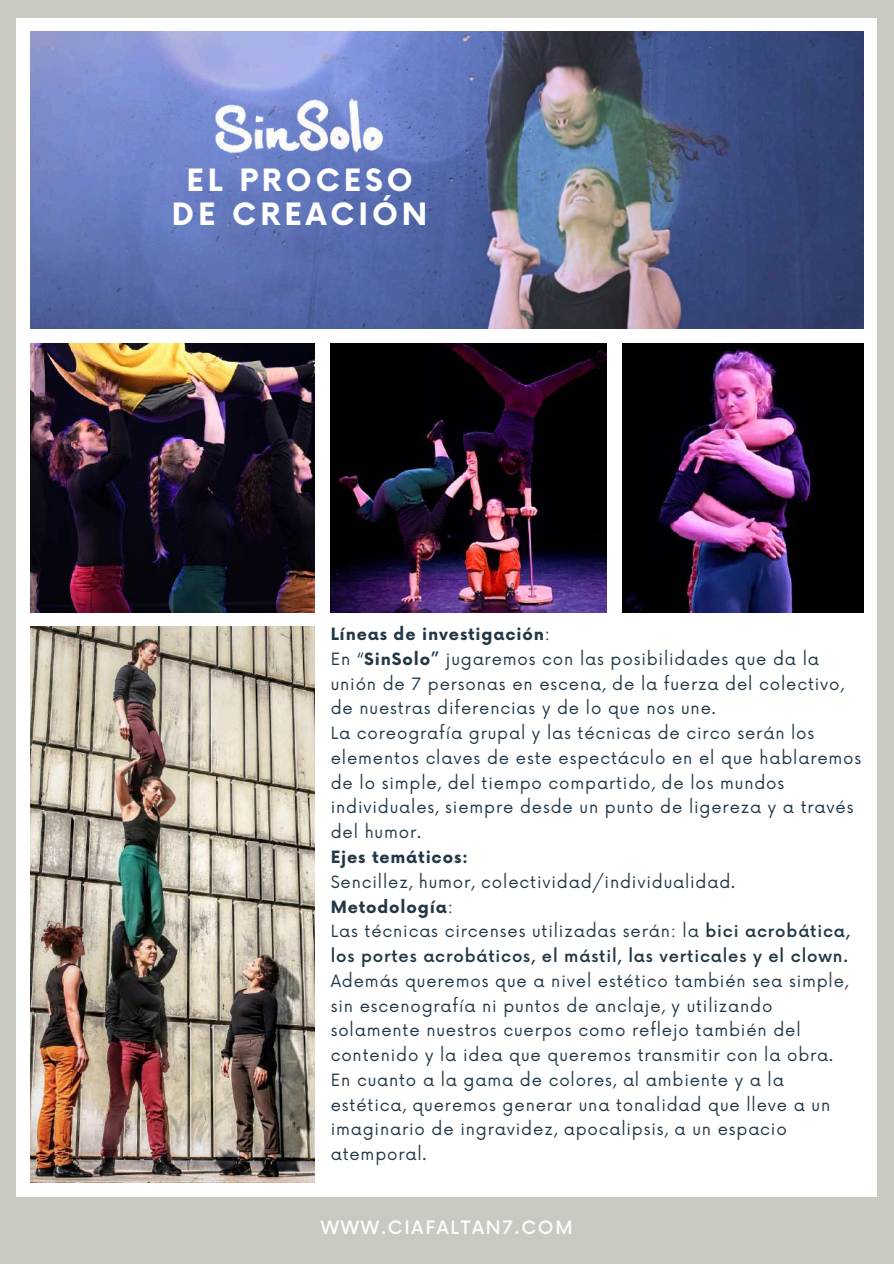
<style>
.page{position:relative;width:894px;height:1264px;background:#fff}
.page>*{position:absolute;margin:0;border:0;box-sizing:border-box;transform-origin:0 0}
.t1{font:700 30px/33.8px "Now";letter-spacing:.13em;color:#fff;text-align:center}
.t2{font:500 18px "Now";letter-spacing:.1em;color:#fcfcfc}
.t3{font:16.5px/24.8px "Now";letter-spacing:.05em;color:#223847}
.t4{font:700 16.5px "Now";letter-spacing:.05em;color:#223847}
.s1{font-weight:700}
.s2{font-weight:500}
</style>
<div class="page">
<div style="left:0;top:0;width:893px;height:1263px;background:#cbc8c2"></div>
<div style="left:17px;top:18px;width:859px;height:1227px;background:#fff"></div>
<img style="left:30px;top:31px;width:833px;height:297px">
<div style="left:0;top:1197px;width:893px;height:66px;background:#cbc8c2"></div>
<img style="left:30px;top:627px;width:285px;height:555px">
<img style="left:30px;top:343px;width:285px;height:269px">
<img style="left:330px;top:343px;width:276px;height:269px">
<img style="left:622px;top:343px;width:241px;height:269px">
<img style="left:212px;top:94px;width:175px;height:69px">
<h1 class="t1" style="left:172px;top:165px;width:257px">EL PROCESO<br>DE CREACIÓN</h1>
<p class="t3" style="left:330px;top:622px;width:532px"><span class="s1">Líneas de investigación</span>:<br>En “<span class="s1">SinSolo”</span> jugaremos con las posibilidades que da la unión de 7 personas en escena, de la fuerza del colectivo, de nuestras diferencias y de lo que nos une.<br>La coreografía grupal y las técnicas de circo serán los elementos claves de este espectáculo en el que hablaremos de lo simple, del tiempo compartido, de los mundos individuales, siempre desde un punto de ligereza y a través del humor.</p>
<p class="t4" style="left:330px;top:848px;width:139px">Ejes temáticos:</p>
<p class="t3" style="left:330px;top:870px;width:520px">Sencillez, humor, colectividad/individualidad.<br><span class="s1">Metodología</span>:<br>Las técnicas circenses utilizadas serán: la <span class="s2">bici acrobática, los portes acrobáticos, el mástil, las verticales y el clown.</span></p>
<p class="t3" style="left:330px;top:969px;width:519px">Además queremos que a nivel estético también sea simple, sin escenografía ni puntos de anclaje, y utilizando solamente nuestros cuerpos como reflejo también del contenido y la idea que queremos transmitir con la obra.<br>En cuanto a la gama de colores, al ambiente y a la estética, queremos generar una tonalidad que lleve a un imaginario de ingravidez, apocalipsis, a un espacio atemporal.</p>
<p class="t2" style="left:321px;top:1218px;width:253px">WWW.CIAFALTAN7.COM</p>
</div>
